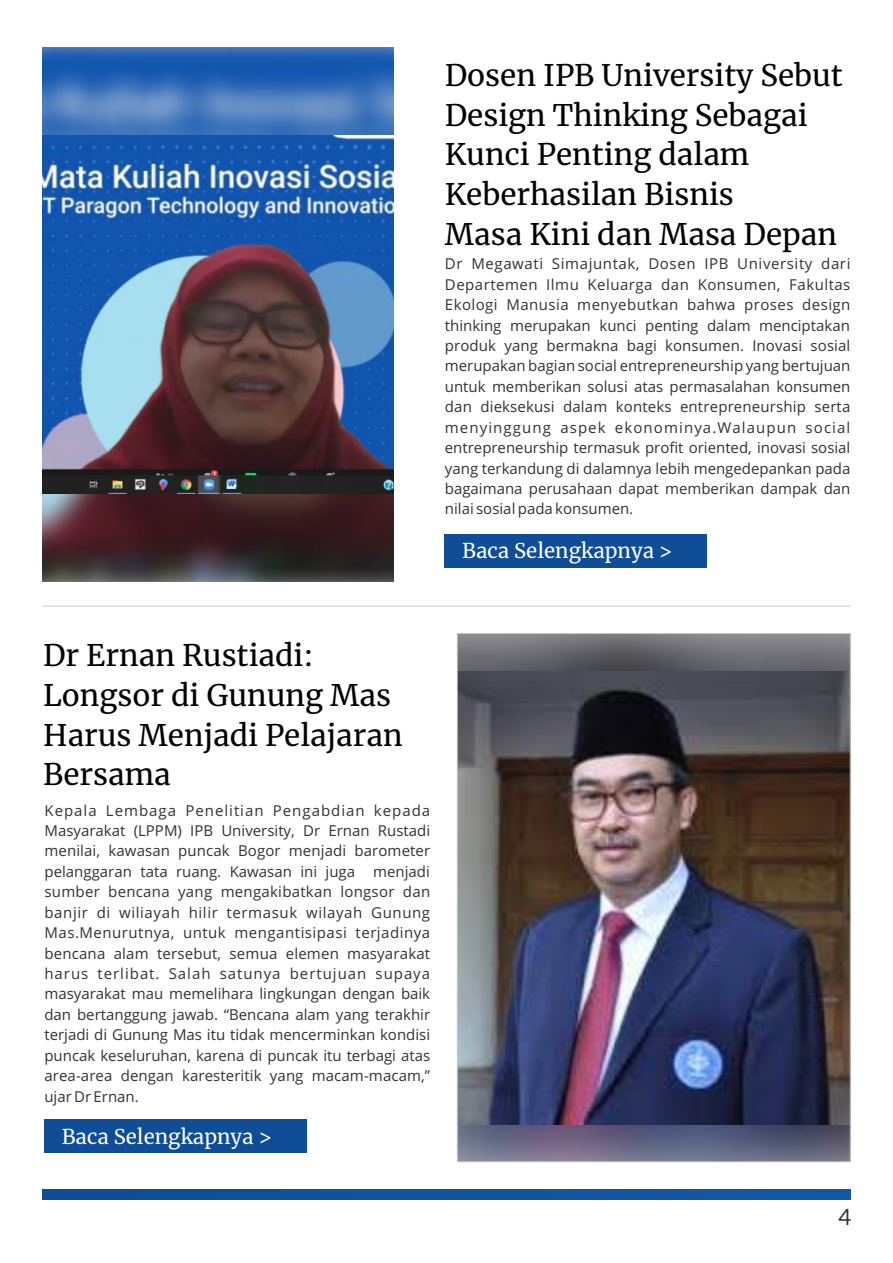
<style>
.page{position:relative;width:893px;height:1263px;background:#fff}
.page>*{position:absolute;margin:0;border:0;box-sizing:border-box;transform-origin:0 0}
.t1{font:29.7px/39.6px "Merriweather";color:#000}
.t2{font:22.5px "Lato";color:#333}
.t3{font:20.4px "Merriweather";color:#fff}
.t4{font:15px/20.4px "Open Sans";color:#333;text-align:justify}
</style>
<div class="page">
<img style="left:43px;top:48px;width:351px;height:533px">
<img style="left:43px;top:136px;width:351px;height:357px">
<div style="left:43px;top:1190px;width:807px;height:9px;background:#10539c"></div>
<hr style="left:43px;top:606px;width:807px;height:1px;background:#ccc">
<img style="left:459px;top:635px;width:389px;height:525px">
<img style="left:459px;top:671px;width:389px;height:453px">
<div style="left:445px;top:534px;width:262px;height:33px;background:#0f4d96"></div>
<div style="left:45px;top:1120px;width:262px;height:33px;background:#0f4d96"></div>
<h1 class="t1" style="left:445px;top:56px;width:400px">Dosen IPB University Sebut<br>Design Thinking Sebagai<br>Kunci Penting dalam<br>Keberhasilan Bisnis<br>Masa Kini dan Masa Depan</h1>
<p class="t4" style="left:445px;top:255px;width:407px">Dr Megawati Simajuntak, Dosen IPB University dari Departemen Ilmu Keluarga dan Konsumen, Fakultas Ekologi Manusia menyebutkan bahwa proses design thinking merupakan kunci penting dalam menciptakan produk yang bermakna bagi konsumen. Inovasi sosial merupakan bagian social entrepreneurship yang bertujuan untuk memberikan solusi atas permasalahan konsumen dan dieksekusi dalam konteks entrepreneurship serta menyinggung aspek ekonominya.Walaupun social entrepreneurship termasuk profit oriented, inovasi sosial yang terkandung di dalamnya lebih mengedepankan pada bagaimana perusahaan dapat memberikan dampak dan nilai sosial pada konsumen.</p>
<h3 class="t3" style="left:462px;top:538px;width:212px">Baca Selengkapnya &gt;</h3>
<h1 class="t1" style="left:43px;top:636px;width:361px">Dr Ernan Rustiadi:<br>Longsor di Gunung Mas<br>Harus Menjadi Pelajaran<br>Bersama</h1>
<p class="t4" style="left:44px;top:801px;width:387px">Kepala Lembaga Penelitian Pengabdian kepada Masyarakat (LPPM) IPB University, Dr Ernan Rustadi menilai, kawasan puncak Bogor menjadi barometer pelanggaran tata ruang. Kawasan ini juga menjadi sumber bencana yang mengakibatkan longsor dan banjir di wiliayah hilir termasuk wilayah Gunung Mas.Menurutnya, untuk mengantisipasi terjadinya bencana alam tersebut, semua elemen masyarakat harus terlibat. Salah satunya bertujuan supaya masyarakat mau memelihara lingkungan dengan baik dan bertanggung jawab. “Bencana alam yang terakhir terjadi di Gunung Mas itu tidak mencerminkan kondisi puncak keseluruhan, karena di puncak itu terbagi atas area-area dengan karesteritik yang macam-macam,” ujar Dr Ernan.</p>
<h3 class="t3" style="left:62px;top:1123px;width:212px">Baca Selengkapnya &gt;</h3>
<h2 class="t2" style="left:838px;top:1207px;width:15px">4</h2>
</div>
